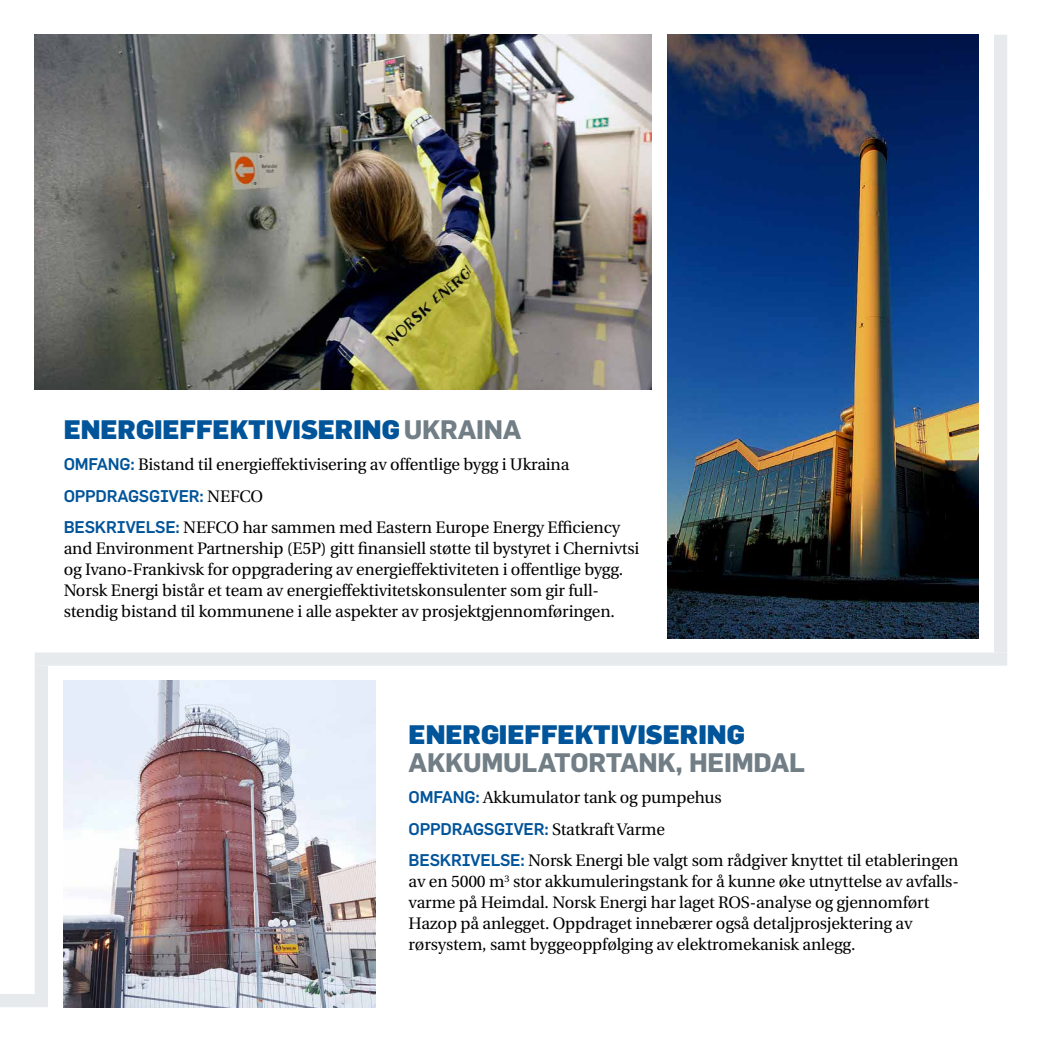
<style>
.page{position:relative;width:1042px;height:1042px;background:#fff}
.page>*{position:absolute;margin:0;border:0;box-sizing:border-box;transform-origin:0 0}
.t1{font:900 26.25px "Flama";color:#00549a}
.t2{font:700 26.25px "Flama";letter-spacing:-.01em;color:#717e86}
.t3{font:16.62px/21px "Utopia";letter-spacing:-.01em;color:#000}
.t4{font:500 16.62px "Flama";letter-spacing:-.01em;color:#00549a}
.s1{font-weight:700;color:#717e86}
.s2{font-family:"Flama";font-weight:500;color:#00549a}
.s3{font-family:"Utopia";font-weight:400;color:#000}
</style>
<div class="page">
<div style="left:35px;top:652px;width:972px;height:14px;background:#e7eaec;border:1px solid #e7eaec"></div>
<svg style="left:0;top:994px;width:35px;height:13px"></svg>
<img style="left:35px;top:35px;width:616px;height:355px">
<img style="left:667px;top:35px;width:312px;height:603px">
<div style="left:35px;top:666px;width:13px;height:341px;background:#e7eaec"></div>
<img style="left:64px;top:681px;width:311px;height:326px">
<div style="left:994px;top:35px;width:13px;height:617px;background:#e7eaec"></div>
<h1 class="t1" style="left:64px;top:413px;width:459px">ENERGIEFFEKTIVISERING <span class="s1">UKRAINA</span></h1>
<p class="t3" style="left:64px;top:454px;width:507px"><span class="s2">OMFANG:</span> Bistand til energieffektivisering av offentlige bygg i Ukraina</p>
<p class="t4" style="left:64px;top:485px;width:201px">OPPDRAGSGIVER: <span class="s3">NEFCO</span></p>
<p class="t3" style="left:64px;top:517px;width:577px"><span class="s2">BESKRIVELSE:</span> NEFCO har sammen med Eastern Europe Energy Efficiency and Environment Partnership (E5P) gitt finansiell støtte til bystyret i Chernivtsi og Ivano-Frankivsk for oppgradering av energieffektiviteten i offentlige bygg.<br>Norsk Energi bistår et team av energieffektivitetskonsulenter som gir full&shy;stendig bistand til kommunene i alle aspekter av prosjektgjennomføringen.</p>
<h1 class="t1" style="left:409px;top:718px;width:337px">ENERGIEFFEKTIVISERING</h1>
<h1 class="t2" style="left:409px;top:746px;width:398px">AKKUMULATORTANK, HEIMDAL</h1>
<p class="t3" style="left:409px;top:787px;width:315px"><span class="s2">OMFANG:</span> Akkumulator tank og pumpehus</p>
<p class="t4" style="left:409px;top:819px;width:258px">OPPDRAGSGIVER: <span class="s3">Statkraft Varme</span></p>
<p class="t3" style="left:409px;top:850px;width:552px"><span class="s2">BESKRIVELSE:</span> Norsk Energi ble valgt som rådgiver knyttet til etableringen av en 5000 m<sup>3</sup> stor akkumuleringstank for å kunne øke utnyttelse av avfalls&shy;varme på Heimdal. Norsk Energi har laget ROS-analyse og gjennomført Hazop på anlegget. Oppdraget innebærer også detaljprosjektering av rørsystem, samt byggeoppfølging av elektromekanisk anlegg.</p>
</div>
